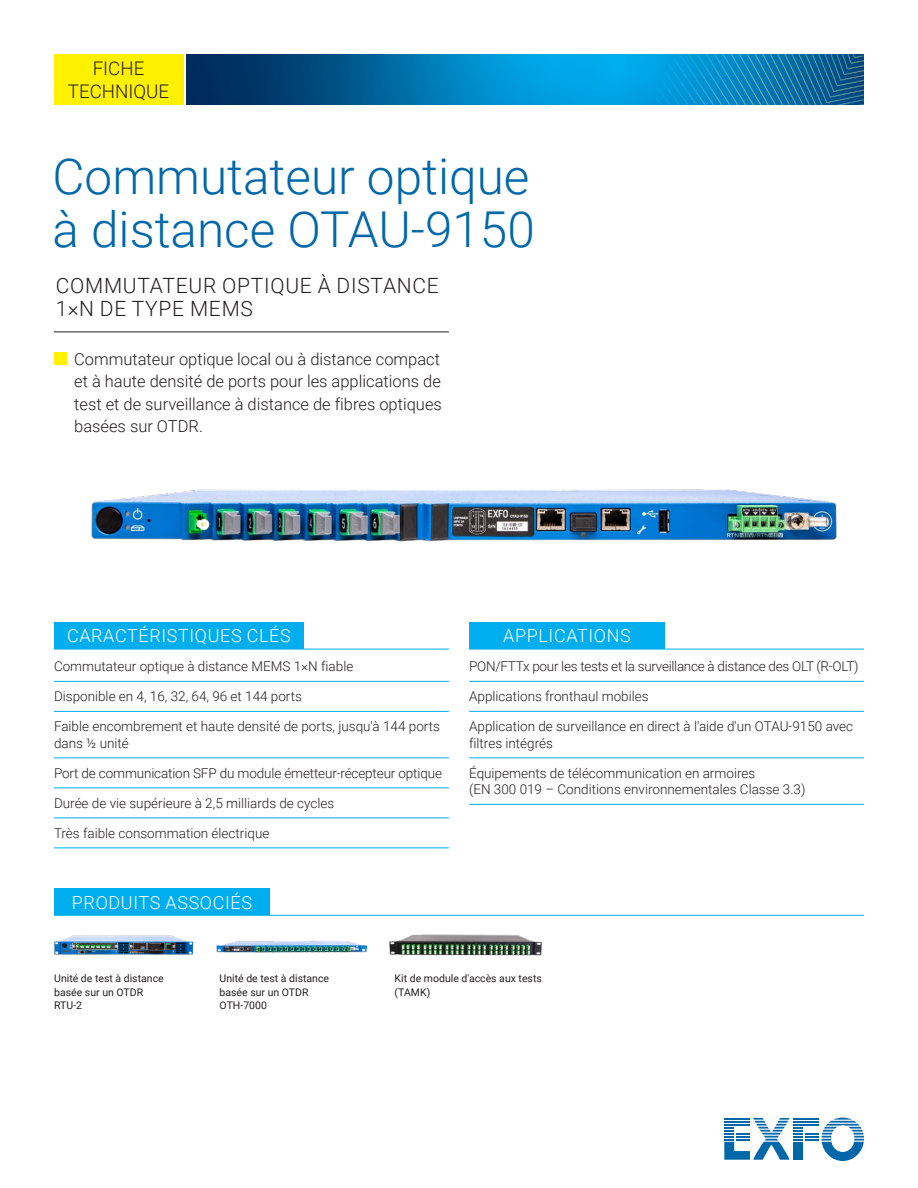
<style>
.page{position:relative;width:918px;height:1188px;background:#fff}
.page>*{position:absolute;margin:0;border:0;box-sizing:border-box;transform-origin:0 0}
.t1{font:300 49.5px/52.5px "Roboto";color:#0068a9}
.t2{font:300 21px/22.5px "Roboto";letter-spacing:.035em;color:#231f20}
.t3{font:300 18.75px/22.5px "Roboto";color:#231f20;text-align:center}
.t4{font:300 18px "Roboto";letter-spacing:.035em;color:#fff}
.t5{font:300 16.5px/22.5px "Roboto";color:#231f20;text-align:justify}
.t6{font:300 13.5px/16.5px "Roboto";color:#231f20}
.t7{font:300 13.5px "Roboto";letter-spacing:-.02em;color:#231f20}
.t8{font:10.5px/13.5px "Roboto";color:#231f20}
</style>
<div class="page">
<svg style="left:187px;top:54px;width:398px;height:51px;background:#0068a0"></svg>
<img style="left:585px;top:54px;width:279px;height:51px">
<div style="left:54px;top:54px;width:129px;height:51px;background:#fff101"></div>
<svg style="left:724px;top:1118px;width:140px;height:43px"></svg>
<hr style="left:724px;top:1124px;width:26px;height:2px;background:#0068a9">
<img style="left:216px;top:940px;width:151px;height:13px">
<img style="left:54px;top:935px;width:140px;height:20px">
<img style="left:389px;top:934px;width:153px;height:22px">
<div style="left:54px;top:353px;width:13px;height:12px;background:#fff101"></div>
<hr style="left:54px;top:681px;width:395px;height:1px;background:#00aeef">
<hr style="left:54px;top:711px;width:395px;height:1px;background:#00aeef">
<hr style="left:54px;top:758px;width:395px;height:1px;background:#00aeef">
<hr style="left:54px;top:788px;width:395px;height:1px;background:#00aeef">
<hr style="left:54px;top:818px;width:395px;height:1px;background:#00aeef">
<hr style="left:54px;top:848px;width:395px;height:1px;background:#00aeef">
<hr style="left:54px;top:332px;width:395px;height:1px;background:#231f20">
<div style="left:54px;top:888px;width:216px;height:27px;background:#00aeef"></div>
<hr style="left:54px;top:915px;width:216px;height:1px;background:#00aeef">
<hr style="left:270px;top:915px;width:594px;height:1px;background:#00aeef">
<hr style="left:469px;top:681px;width:395px;height:1px;background:#00aeef">
<hr style="left:469px;top:711px;width:395px;height:1px;background:#00aeef">
<hr style="left:469px;top:758px;width:395px;height:1px;background:#00aeef">
<hr style="left:469px;top:804px;width:395px;height:1px;background:#00aeef">
<div style="left:469px;top:622px;width:196px;height:27px;background:#00aeef"></div>
<hr style="left:469px;top:649px;width:196px;height:1px;background:#00aeef">
<hr style="left:665px;top:649px;width:199px;height:1px;background:#00aeef">
<img style="left:91px;top:489px;width:746px;height:53px">
<div style="left:54px;top:622px;width:250px;height:27px;background:#00aeef"></div>
<hr style="left:54px;top:649px;width:250px;height:1px;background:#00aeef">
<hr style="left:304px;top:649px;width:145px;height:1px;background:#00aeef">
<h3 class="t3" style="left:68px;top:57px;width:103px">FICHE<br>TECHNIQUE</h3>
<h1 class="t1" style="left:52px;top:148px;width:484px">Commutateur optique à distance OTAU-9150</h1>
<h2 class="t2" style="left:56px;top:274px;width:385px">COMMUTATEUR OPTIQUE À DISTANCE<br>1×N DE TYPE MEMS</h2>
<p class="t5" style="left:74px;top:347px;width:369px">Commutateur optique local ou à distance compact et à haute densité de ports pour les applications de test et de surveillance à distance de fibres optiques basées sur OTDR.</p>
<h3 class="t4" style="left:67px;top:623px;width:225px">CARACTÉRISTIQUES CLÉS</h3>
<h3 class="t4" style="left:503px;top:623px;width:129px">APPLICATIONS</h3>
<p class="t6" style="left:54px;top:658px;width:301px">Commutateur optique à distance MEMS 1×N fiable</p>
<p class="t6" style="left:54px;top:688px;width:250px">Disponible en 4, 16, 32, 64, 96 et 144 ports</p>
<p class="t6" style="left:54px;top:718px;width:387px">Faible encombrement et haute densité de ports, jusqu'à 144 ports dans ½ unité</p>
<p class="t6" style="left:54px;top:764px;width:390px">Port de communication SFP du module émetteur-récepteur optique</p>
<p class="t6" style="left:54px;top:794px;width:282px">Durée de vie supérieure à 2,5 milliards de cycles</p>
<p class="t6" style="left:54px;top:824px;width:217px">Très faible consommation électrique</p>
<h3 class="t4" style="left:72px;top:890px;width:182px">PRODUITS ASSOCIÉS</h3>
<p class="t7" style="left:469px;top:657px;width:391px">PON/FTTx pour les tests et la surveillance à distance des OLT (R-OLT)</p>
<p class="t6" style="left:469px;top:688px;width:181px">Applications fronthaul mobiles</p>
<p class="t6" style="left:469px;top:718px;width:386px">Application de surveillance en direct à l'aide d'un OTAU-9150 avec filtres intégrés</p>
<p class="t6" style="left:469px;top:764px;width:338px">Équipements de télécommunication en armoires<br>(EN 300 019 – Conditions environnementales Classe 3.3)</p>
<p class="t8" style="left:220px;top:972px;width:111px">Unité de test à distance basée sur un OTDR<br>OTH-7000</p>
<p class="t8" style="left:54px;top:972px;width:111px">Unité de test à distance basée sur un OTDR<br>RTU-2</p>
<p class="t8" style="left:395px;top:972px;width:149px">Kit de module d'accès aux tests (TAMK)</p>
</div>
